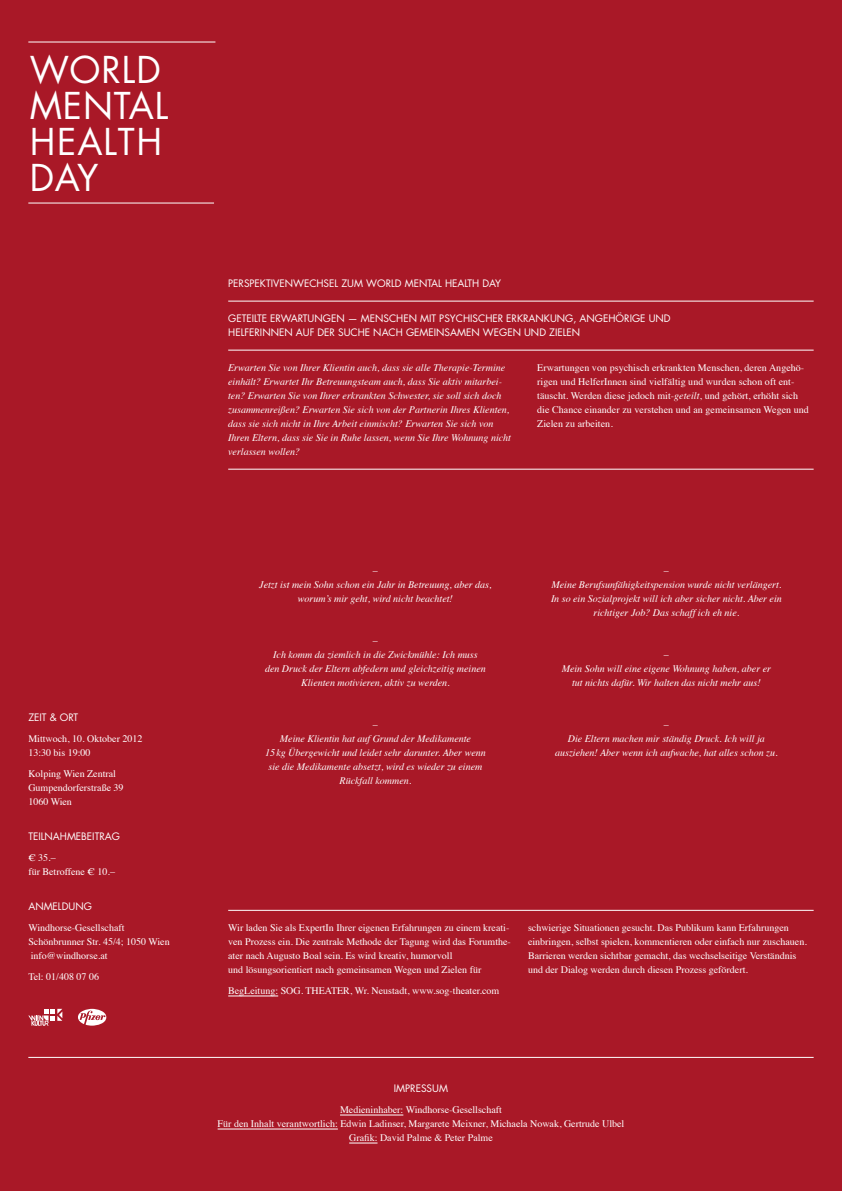
<style>
.page{position:relative;width:842px;height:1191px;background:#a91827}
.page>*{position:absolute;margin:0;border:0;box-sizing:border-box;transform-origin:0 0}
.t1{font:36px/36px "Futura LT";letter-spacing:.025em;color:#fff}
.t2{font:10px/14px "Times";color:#fff}
.t3{font:italic 10px/14px "Times";color:#fff;text-align:center}
.t4{font:10px/14px "Futura LT";color:#fff}
.s1{font-style:italic}
</style>
<div class="page">
<hr style="left:28px;top:203px;width:186px;height:1px;background:#fff">
<hr style="left:28px;top:42px;width:187px;height:1px;background:#fff">
<hr style="left:228px;top:910px;width:586px;height:1px;background:#fff">
<hr style="left:28px;top:1057px;width:786px;height:1px;background:#fff">
<hr style="left:228px;top:995px;width:50px;height:1px;background:#fff">
<svg style="left:28px;top:1008px;width:34px;height:17px"></svg>
<hr style="left:340px;top:1114px;width:63px;height:1px;background:#fff">
<hr style="left:218px;top:1128px;width:120px;height:1px;background:#fff">
<svg style="left:349px;top:1142px;width:28px;height:1px"></svg>
<svg style="left:78px;top:1008px;width:28px;height:17px"></svg>
<hr style="left:228px;top:350px;width:586px;height:1px;background:#fff">
<hr style="left:228px;top:301px;width:586px;height:1px;background:#fff">
<hr style="left:228px;top:469px;width:586px;height:1px;background:#fff">
<h1 class="t1" style="left:30px;top:52px;width:132px">WORLD<br>MENTAL<br>HEALT</h1>
<h1 class="t1" style="left:136px;top:124px;width:27px">H</h1>
<h1 class="t1" style="left:30px;top:160px;width:70px">DAY</h1>
<p class="t4" style="left:28px;top:710px;width:51px">ZEIT &amp; ORT</p>
<p class="t2" style="left:28px;top:731px;width:116px">Mittwoch, 10. Oktober 2012<br>13:30 bis 19:00</p>
<p class="t2" style="left:28px;top:766px;width:97px">Kolping Wien Zentral<br>Gumpendorferstraße 39<br>1060 Wien</p>
<p class="t4" style="left:28px;top:829px;width:92px">TEILNAHMEBEITRAG</p>
<p class="t2" style="left:28px;top:850px;width:88px">€ 35.–<br>für Betroffene € 10.–</p>
<p class="t4" style="left:28px;top:899px;width:64px">ANMELDUNG</p>
<p class="t2" style="left:28px;top:920px;width:143px">Windhorse-Gesellschaft<br>Schönbrunner Str. 45/4; 1050 Wien info@windhorse.at</p>
<p class="t2" style="left:28px;top:969px;width:72px">Tel: 01/408 07 06</p>
<p class="t4" style="left:228px;top:276px;width:274px">PERSPEKTIVENWECHSEL ZUM WORLD MENTAL H EALTH DAY</p>
<p class="t4" style="left:228px;top:311px;width:443px">GETEILTE ERWARTUNGEN — MENSCH EN MIT PSYCH ISCH ER ERKRANKUNG, ANGEHÖRIGE UND<br>HELFERINNEN AUF DER SUCHE NACH GEMEINSAMEN WEGEN UND ZIELEN</p>
<p class="t3" style="left:228px;top:360px;width:284px;text-align:left">Erwarten Sie von Ihrer Klientin auch, dass sie alle Therapie-Termine einhält? Erwartet Ihr Betreuungsteam auch, dass Sie aktiv mitarbei&shy;ten? Erwarten Sie von Ihrer erkrankten Schwester, sie soll sich doch zusammenreißen? Erwarten Sie sich von der Partnerin Ihres Klienten, dass sie sich nicht in Ihre Arbeit einmischt? Erwarten Sie sich von Ihren Eltern, dass sie Sie in Ruhe lassen, wenn Sie Ihre Wohnung nicht verlassen wollen?</p>
<p class="t2" style="left:537px;top:360px;width:273px">Erwartungen von psychisch erkrankten Menschen, deren Angehö&shy;rigen und HelferInnen sind vielfältig und wurden schon oft ent&shy;täuscht. Werden diese jedoch mit-<span class="s1">geteilt</span>, und gehört, erhöht sich die Chance einander zu verstehen und an gemeinsamen Wegen und Zielen zu arbeiten.</p>
<p class="t3" style="left:259px;top:563px;width:234px">–<br>Jetzt ist mein Sohn schon ein Jahr in Betreuung, aber das, worum’s mir geht, wird nicht beachtet!</p>
<p class="t3" style="left:265px;top:633px;width:222px">–<br>Ich komm da ziemlich in die Zwickmühle: Ich muss den Druck der Eltern abfedern und gleichzeitig meinen Klienten motivieren, aktiv zu werden.</p>
<p class="t3" style="left:265px;top:717px;width:222px">–<br>Meine Klientin hat auf Grund der Medikamente<br>15 kg Übergewicht und leidet sehr darunter. Aber wenn sie die Medikamente absetzt, wird es wieder zu einem Rückfall kommen.</p>
<p class="t3" style="left:551px;top:563px;width:232px">–<br>Meine Berufsunfähigkeitspension wurde nicht verlängert.<br>In so ein Sozialprojekt will ich aber sicher nicht. Aber ein richtiger Job? Das schaff ich eh nie.</p>
<p class="t3" style="left:562px;top:647px;width:211px">–<br>Mein Sohn will eine eigene Wohnung haben, aber er tut nichts dafür. Wir halten das nicht mehr aus!</p>
<p class="t3" style="left:555px;top:717px;width:224px">–<br>Die Eltern machen mir ständig Druck. Ich will ja ausziehen! Aber wenn ich aufwache, hat alles schon zu.</p>
<p class="t2" style="left:228px;top:920px;width:284px">Wir laden Sie als ExpertIn Ihrer eigenen Erfahrungen zu einem kreati&shy;ven Prozess ein. Die zentrale Methode der Tagung wird das Forumthe&shy;ater nach Augusto Boal sein. Es wird kreativ, humorvoll<br>und lösungsorientiert nach gemeinsamen Wegen und Zielen für</p>
<p class="t2" style="left:528px;top:920px;width:280px">schwierige Situationen gesucht. Das Publikum kann Erfahrungen einbringen, selbst spielen, kommentieren oder einfach nur zuschauen.<br>Barrieren werden sichtbar gemacht, das wechselseitige Verständnis und der Dialog werden durch diesen Prozess gefördert.</p>
<p class="t2" style="left:228px;top:983px;width:273px">BegLeitung: SOG. THEATER, Wr. Neustadt, www.sog-theater.com</p>
<p class="t4" style="left:394px;top:1081px;width:55px">IMPRESSUM</p>
<p class="t2" style="left:218px;top:1102px;width:408px;text-align:center">Medieninhaber: Windhorse-Gesellschaft<br>Für den Inhalt verantwortlich: Edwin Ladinser, Margarete Meixner, Michaela Nowak, Gertrude Ulbel<br>Grafik: David Palme &amp; Peter Palme</p>
</div>
